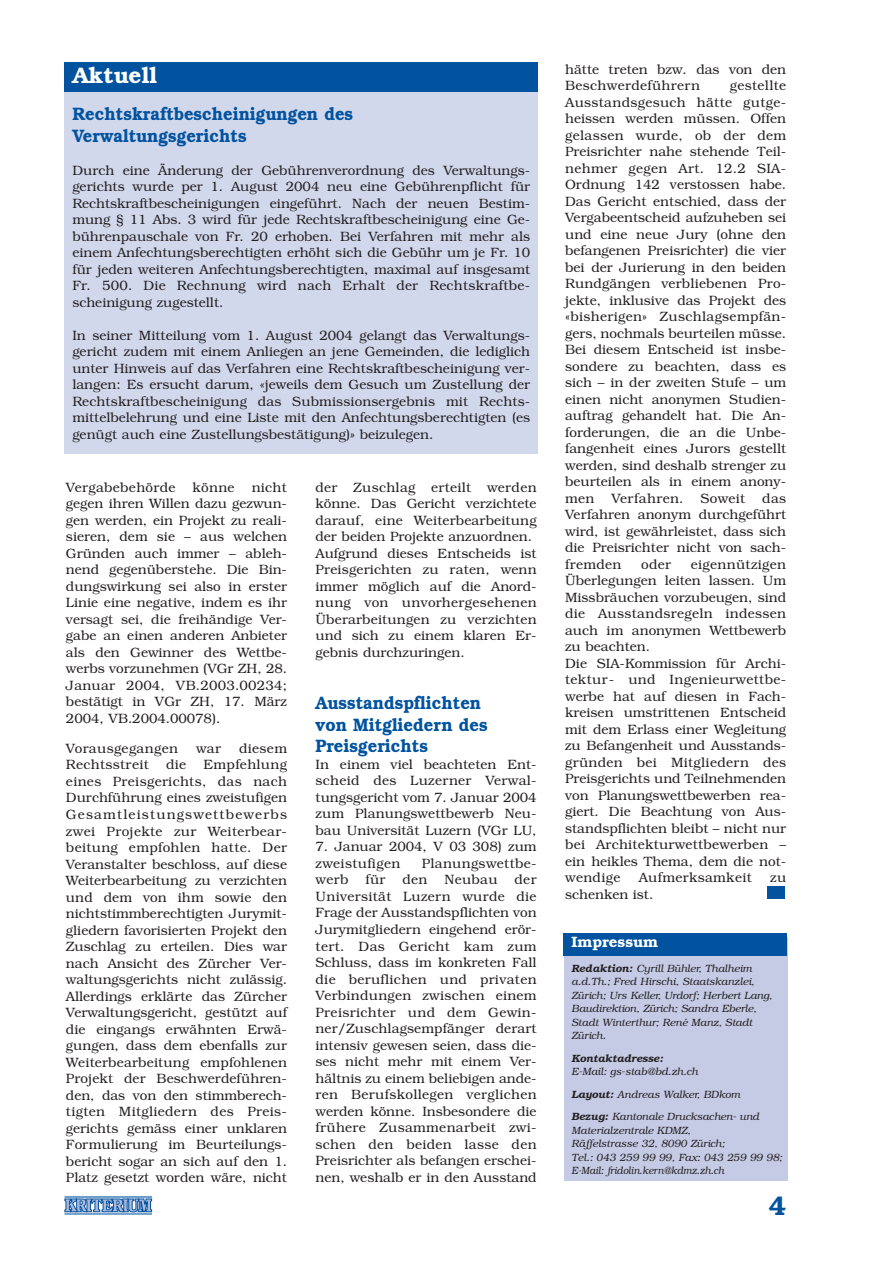
<style>
.page{position:relative;width:893px;height:1262px;background:#fff}
.page>*{position:absolute;margin:0;border:0;box-sizing:border-box;transform-origin:0 0}
.t1{font:600 27px "Bookman";color:#0153a0}
.t2{font:600 22.5px "Bookman";color:#fff}
.t3{font:600 18px/21.6px "Bookman";color:#0153a0;scale:.92 1}
.t4{font:600 15px "Bookman";color:#fff}
.t5{font:300 13.5px/16.5px "Bookman";color:#231f20;text-align:justify}
.t6{font:300 13.5px "Bookman";letter-spacing:.025em;color:#231f20}
.t7{font:italic 300 10.5px/13.5px "Bookman";color:#231f20}
.t8{font:italic 600 10.5px "Bookman";color:#231f20}
.s1{font-weight:600}
</style>
<div class="page">
<svg style="left:64px;top:1198px;width:88px;height:14px"></svg>
<hr style="left:64px;top:1212px;width:88px;height:2px;background:#bfbfbf">
<hr style="left:64px;top:1195px;width:88px;height:3px;background:#bfbfbf">
<div style="left:563px;top:937px;width:224px;height:243px;background:#c5cbe5"></div>
<div style="left:563px;top:933px;width:224px;height:22px;background:#0153a0"></div>
<div style="left:64px;top:89px;width:474px;height:364px;background:#d2d8ec"></div>
<div style="left:64px;top:62px;width:474px;height:30px;background:#0153a0"></div>
<div style="left:767px;top:886px;width:17px;height:13px;background:#0153a0"></div>
<h2 class="t2" style="left:72px;top:67px;width:86px">Aktuell</h2>
<h3 class="t3" style="left:72px;top:104px;width:307px">Rechtskraftbescheinigungen des<br>Verwaltungsgerichts</h3>
<p class="t5" style="left:72px;top:163px;width:459px">Durch eine Änderung der Gebührenverordnung des Verwaltungs&shy;gerichts wurde per 1. August 2004 neu eine Gebührenpflicht für Rechtskraftbescheinigungen eingeführt. Nach der neuen Bestim&shy;mung § 11 Abs. 3 wird für jede Rechtskraftbescheinigung eine Ge&shy;bührenpauschale von Fr. 20 erhoben. Bei Verfahren mit mehr als einem Anfechtungsberechtigten erhöht sich die Gebühr um je Fr. 10 für jeden weiteren Anfechtungsberechtigten, maximal auf insgesamt Fr. 500. Die Rechnung wird nach Erhalt der Rechtskraftbe&shy;scheinigung zugestellt.</p>
<p class="t5" style="left:72px;top:328px;width:459px">In seiner Mitteilung vom 1. August 2004 gelangt das Verwaltungs&shy;gericht zudem mit einem Anliegen an jene Gemeinden, die lediglich unter Hinweis auf das Verfahren eine Rechtskraftbescheinigung ver&shy;langen: Es ersucht darum, «jeweils dem Gesuch um Zustellung der Rechtskraftbescheinigung das Submissionsergebnis mit Rechts&shy;mittelbelehrung und eine Liste mit den Anfechtungsberechtigten (es genügt auch eine Zustellungsbestätigung)» beizulegen.</p>
<p class="t6" style="left:66px;top:482px;width:111px">Vergabebehörde</p>
<p class="t5" style="left:192px;top:480px;width:44px">könne</p>
<p class="t5" style="left:66px;top:480px;width:222px;text-indent:186px">nicht gegen ihren Willen dazu gezwun&shy;gen werden, ein Projekt zu reali&shy;sieren, dem sie – aus welchen Gründen auch immer – ableh&shy;nend gegenüberstehe. Die Bin&shy;dungswirkung sei also in erster Linie eine negative, indem es ihr versagt sei, die freihändige Ver&shy;gabe an einen anderen Anbieter als den Gewinner des Wettbe&shy;werbs vorzunehmen (VGr ZH, 28.<br>Januar 2004, VB.2003.00234; bestätigt in VGr ZH, 17. März 2004, VB.2004.00078).</p>
<p class="t6" style="left:66px;top:743px;width:113px">Vorausgegangen</p>
<p class="t5" style="left:196px;top:741px;width:26px">war</p>
<p class="t5" style="left:239px;top:741px;width:49px">diesem</p>
<p class="t6" style="left:66px;top:759px;width:84px">Rechtsstreit</p>
<p class="t5" style="left:166px;top:758px;width:22px">die</p>
<p class="t5" style="left:66px;top:758px;width:222px;text-indent:137px">Empfehlung eines Preisgerichts, das nach Durchführung eines zweistufigen Gesamtleistungswettbewerbs zwei Projekte zur Weiterbear&shy;beitung empfohlen hatte. Der Veranstalter beschloss, auf diese Weiterbearbeitung zu verzichten und dem von ihm sowie den nichtstimmberechtigten Jurymit&shy;gliedern favorisierten Projekt den Zuschlag zu erteilen. Dies war nach Ansicht des Zürcher Ver&shy;waltungsgerichts nicht zulässig.<br>Allerdings erklärte das Zürcher Verwaltungsgericht, gestützt auf die eingangs erwähnten Erwä&shy;gungen, dass dem ebenfalls zur Weiterbearbeitung empfohlenen Projekt der Beschwerdeführen&shy;den, das von den stimmberech&shy;tigten Mitgliedern des Preis&shy;gerichts gemäss einer unklaren Formulierung im Beurteilungs&shy;bericht sogar an sich auf den 1.<br>Platz gesetzt worden wäre, nicht</p>
<p class="t5" style="left:315px;top:480px;width:222px;text-align:left">der Zuschlag erteilt werden könne. Das Gericht verzichtete darauf, eine Weiterbearbeitung der beiden Projekte anzuordnen.<br>Aufgrund dieses Entscheids ist<br>Preisgerichten zu raten, wenn immer möglich auf die Anord&shy;nung von unvorhergesehenen<br>Überarbeitungen zu verzichten und sich zu einem klaren Er&shy;gebnis durchzuringen.</p>
<h3 class="t3" style="left:315px;top:693px;width:188px">Ausstandspflichten von Mitgliedern des<br>Preisgerichts</h3>
<p class="t5" style="left:315px;top:757px;width:222px">In einem viel beachteten Ent&shy;scheid des Luzerner Verwal&shy;tungsgericht vom 7. Januar 2004 zum Planungswettbewerb Neu&shy;bau Universität Luzern (VGr LU,</p>
<p class="t5" style="left:315px;top:839px;width:222px">7. Januar 2004, V 03 308) zum zweistufigen</p>
<p class="t6" style="left:422px;top:858px;width:116px">Planungswettbe-</p>
<p class="t5" style="left:315px;top:872px;width:34px">werb</p>
<p class="t5" style="left:365px;top:872px;width:22px">für</p>
<p class="t5" style="left:402px;top:872px;width:26px">den</p>
<p class="t5" style="left:444px;top:872px;width:55px">Neubau</p>
<p class="t5" style="left:315px;top:872px;width:222px;text-indent:199px">der Universität Luzern wurde die Frage der Ausstandspflichten von Jurymitgliedern eingehend erör&shy;tert. Das Gericht kam zum Schluss, dass im konkreten Fall die beruflichen und privaten Verbindungen zwischen einem Preisrichter und dem Gewin&shy;ner/Zuschlagsempfänger derart intensiv gewesen seien, dass die&shy;ses nicht mehr mit einem Ver&shy;hältnis zu einem beliebigen ande&shy;ren Berufskollegen verglichen werden könne. Insbesondere die frühere Zusammenarbeit zwi&shy;schen den beiden lasse den Preisrichter als befangen erschei&shy;nen, weshalb er in den Ausstand</p>
<p class="t5" style="left:565px;top:62px;width:222px">hätte treten bzw. das von den<br>Beschwerdeführern</p>
<p class="t5" style="left:565px;top:79px;width:222px;text-indent:165px">gestellte Ausstandsgesuch hätte gutge&shy;heissen werden müssen. Offen gelassen wurde, ob der dem Preisrichter nahe stehende Teil&shy;nehmer gegen Art. 12.2 SIA-Ordnung 142 verstossen habe.<br>Das Gericht entschied, dass der Vergabeentscheid aufzuheben sei und eine neue Jury (ohne den befangenen Preisrichter) die vier bei der Jurierung in den beiden Rundgängen verbliebenen Pro&shy;jekte, inklusive das Projekt des «bisherigen» Zuschlagsempfän&shy;gers, nochmals beurteilen müsse.<br>Bei diesem Entscheid ist insbe&shy;sondere zu beachten, dass es sich – in der zweiten Stufe – um einen nicht anonymen Studien&shy;auftrag gehandelt hat. Die An&shy;forderungen, die an die Unbe&shy;fangenheit eines Jurors gestellt werden, sind deshalb strenger zu beurteilen als in einem anony&shy;men</p>
<p class="t6" style="left:611px;top:493px;width:74px">Verfahren.</p>
<p class="t5" style="left:700px;top:491px;width:46px">Soweit</p>
<p class="t5" style="left:565px;top:491px;width:222px;text-indent:197px">das Verfahren anonym durchgeführt wird, ist gewährleistet, dass sich die Preisrichter nicht von sach&shy;fremden</p>
<p class="t5" style="left:641px;top:557px;width:31px">oder</p>
<p class="t5" style="left:565px;top:557px;width:222px;text-align:left;text-indent:126px">eigennützigen<br>Überlegungen leiten lassen. Um<br>Missbräuchen vorzubeugen, sind die Ausstandsregeln indessen auch im anonymen Wettbewerb zu beachten.<br>Die SIA-Kommission für Archi&shy;tektur- und Ingenieurwettbe&shy;werbe hat auf diesen in Fach&shy;kreisen umstrittenen Entscheid mit dem Erlass einer Wegleitung zu Befangenheit und Ausstands&shy;gründen bei Mitgliedern des<br>Preisgerichts und Teilnehmenden von Planungswettbewerben rea&shy;giert. Die Beachtung von Aus&shy;standspflichten bleibt – nicht nur bei Architekturwettbewerben – ein heikles Thema, dem die not&shy;wendige</p>
<p class="t6" style="left:638px;top:872px;width:115px">Aufmerksamkeit</p>
<p class="t5" style="left:770px;top:870px;width:17px">zu</p>
<p class="t5" style="left:565px;top:887px;width:90px">schenken ist.</p>
<p class="t4" style="left:571px;top:936px;width:88px">Impressum</p>
<p class="t7" style="left:571px;top:962px;width:202px"><span class="s1">Redaktion:</span> Cyrill Bühler, Thalheim a.d.Th.; Fred Hirschi, Staatskanzlei, Zürich; Urs Keller, Urdorf; Herbert Lang, Baudirektion, Zürich; Sandra Eberle, Stadt Winterthur; René Manz, Stadt Zürich.</p>
<p class="t8" style="left:571px;top:1053px;width:93px">Kontaktadresse:</p>
<p class="t7" style="left:571px;top:1061px;width:189px;line-height:22.5px">E-Mail: gs-stab@bd.zh.ch<br><span class="s1">Layout:</span> Andreas Walker, BDkom<br><span class="s1">Bezug:</span> Kantonale Drucksachen- und</p>
<p class="t7" style="left:571px;top:1124px;width:212px">Materialzentrale KDMZ,<br>Räffelstrasse 32, 8090 Zürich;<br>Tel.: 043 259 99 99, Fax: 043 259 99 98;<br>E-Mail: fridolin.kern@kdmz.zh.ch</p>
<h1 class="t1" style="left:768px;top:1195px;width:19px">4</h1>
</div>
